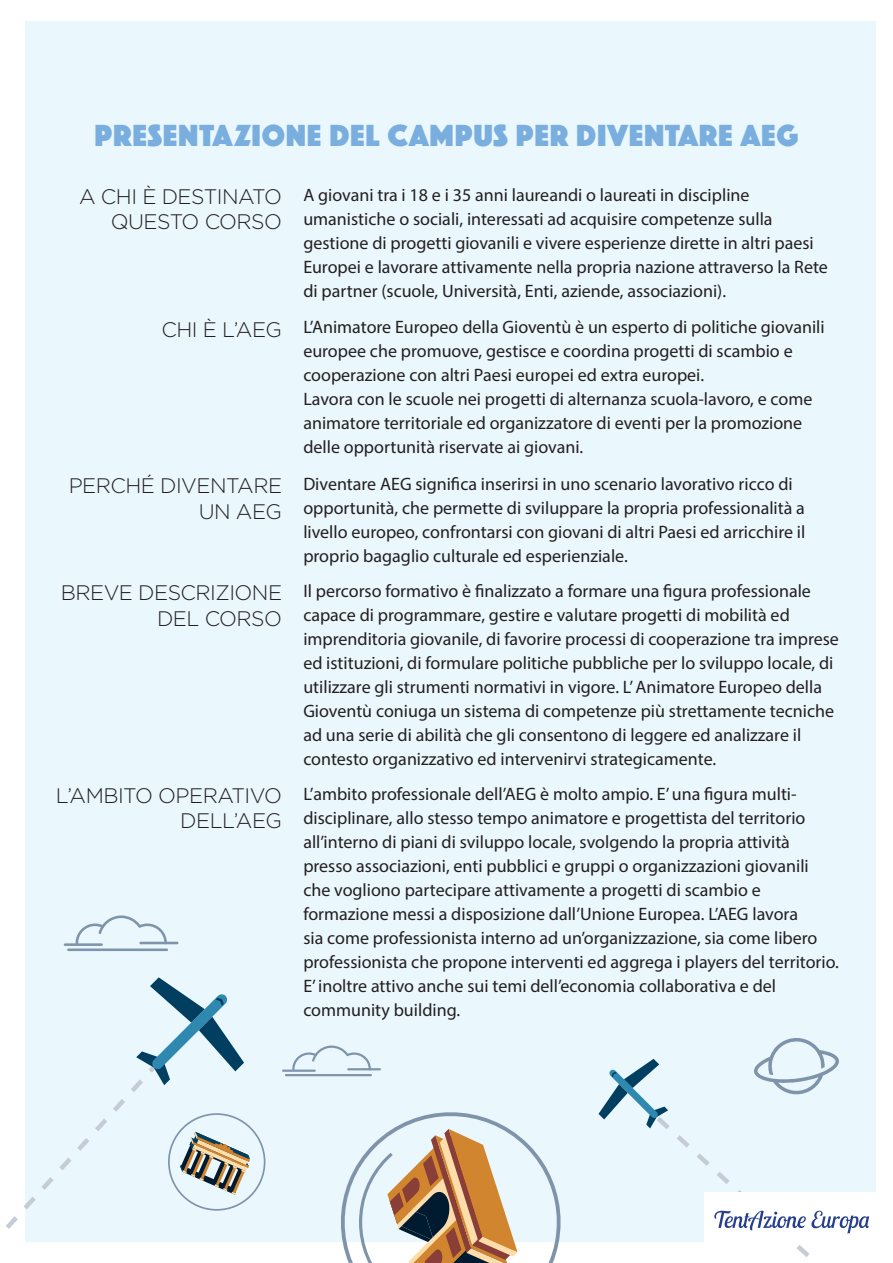
<style>
.page{position:relative;width:893px;height:1263px;background:#fff}
.page>*{position:absolute;margin:0;border:0;box-sizing:border-box;transform-origin:0 0}
.t1{font:31.5px "Phosphate Solid";letter-spacing:.025em;color:#79aede}
.t2{font:300 21px/25.2px "Gotham";letter-spacing:-.025em;color:#231f20;text-align:right}
.t3{font:18px/24px "Myriad Pro";color:#231f20}
</style>
<div class="page">
<div style="left:26px;top:21px;width:850px;height:1221px;background:#eaf7fd"></div>
<svg style="left:6px;top:977px;width:259px;height:262px"></svg>
<svg style="left:76px;top:915px;width:91px;height:28px"></svg>
<hr style="left:139px;top:942px;width:39px;height:2px;background:#7f94ab">
<hr style="left:64px;top:943px;width:39px;height:3px;background:#7f94ab">
<hr style="left:67px;top:948px;width:101px;height:3px;background:#7f94ab">
<svg style="left:292px;top:1045px;width:79px;height:24px"></svg>
<hr style="left:347px;top:1068px;width:34px;height:2px;background:#7f94ab">
<hr style="left:282px;top:1069px;width:34px;height:3px;background:#7f94ab">
<hr style="left:285px;top:1074px;width:87px;height:2px;background:#7f94ab">
<div style="left:704px;top:1192px;width:172px;height:50px;background:#fff"></div>
<svg style="left:598px;top:1038px;width:271px;height:219px"></svg>
<svg style="left:341px;top:1112px;width:220px;height:151px"></svg>
<h1 class="t1" style="left:95px;top:120px;width:705px">PRESENTAZIONE DEL CAMPUS PER DIVENTARE AEG</h1>
<p class="t2" style="left:79px;top:183px;width:34px">A CHI</p>
<p class="t2" style="left:142px;top:183px;width:34px">È DESTINATO</p>
<p class="t2" style="left:111px;top:208px;width:32px">QUESTO</p>
<p class="t2" style="left:205px;top:208px;width:16px">CORSO</p>
<p class="t2" style="left:161px;top:316px;width:122px">CHI È L’AEG</p>
<p class="t2" style="left:69px;top:473px;width:29px">PERCH</p>
<p class="t2" style="left:141px;top:473px;width:34px">É DIVENTARE</p>
<p class="t2" style="left:199px;top:498px;width:85px">UN AEG</p>
<p class="t2" style="left:61px;top:580px;width:30px">BREVE</p>
<p class="t2" style="left:138px;top:580px;width:14px">DESCRIZIONE</p>
<p class="t2" style="left:157px;top:605px;width:15px">DEL</p>
<p class="t2" style="left:205px;top:605px;width:16px">CORSO</p>
<p class="t2" style="left:56px;top:783px;width:228px">L’AMBITO OPERATIVO<br>DELL’AEG</p>
<p class="t3" style="left:303px;top:182px;width:526px">A giovani tra i 18 e i 35 anni laureandi o laureati in discipline umanistiche o sociali, interessati ad acquisire competenze sulla gestione di progetti giovanili e vivere esperienze dirette in altri paesi Europei e lavorare attivamente nella propria nazione attraverso la Rete di partner (scuole, Università, Enti, aziende, associazioni).</p>
<p class="t3" style="left:303px;top:315px;width:523px">L’Animatore Europeo della Gioventù è un esperto di politiche giovanili europee che promuove, gestisce e coordina progetti di scambio e cooperazione con altri Paesi europei ed extra europei.<br>Lavora con le scuole nei progetti di alternanza scuola-lavoro, e come animatore territoriale ed organizzatore di eventi per la promozione delle opportunità riservate ai giovani.</p>
<p class="t3" style="left:303px;top:472px;width:504px">Diventare AEG significa inserirsi in uno scenario lavorativo ricco di opportunità, che permette di sviluppare la propria professionalità a livello europeo, confrontarsi con giovani di altri Paesi ed arricchire il proprio bagaglio culturale ed esperienziale.</p>
<p class="t3" style="left:303px;top:579px;width:537px">Il percorso formativo è finalizzato a formare una figura professionale capace di programmare, gestire e valutare progetti di mobilità ed imprenditoria giovanile, di favorire processi di cooperazione tra imprese ed istituzioni, di formulare politiche pubbliche per lo sviluppo locale, di utilizzare gli strumenti normativi in vigore. L’ Animatore Europeo della Gioventù coniuga un sistema di competenze più strettamente tecniche ad una serie di abilità che gli consentono di leggere ed analizzare il contesto organizzativo ed intervenirvi strategicamente.</p>
<p class="t3" style="left:303px;top:781px;width:537px">L’ambito professionale dell’AEG è molto ampio. E’ una figura multi&shy;disciplinare, allo stesso tempo animatore e progettista del territorio all’interno di piani di sviluppo locale, svolgendo la propria attività presso associazioni, enti pubblici e gruppi o organizzazioni giovanili che vogliono partecipare attivamente a progetti di scambio e formazione messi a disposizione dall’Unione Europea. L’AEG lavora<br>sia come professionista interno ad un’organizzazione, sia come libero professionista che propone interventi ed aggrega i players del territorio.<br>E’ inoltre attivo anche sui temi dell’economia collaborativa e del community building.</p>
</div>
